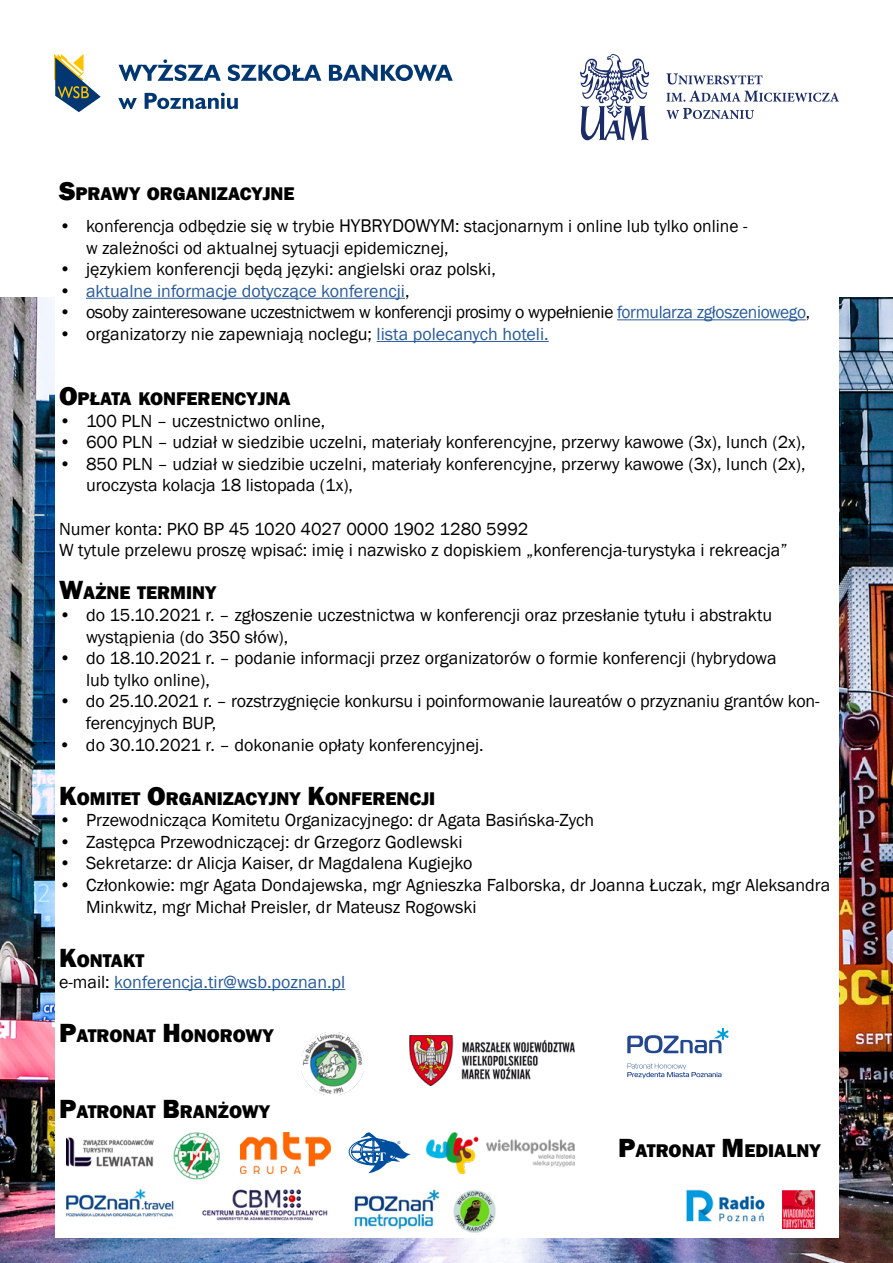
<style>
.page{position:relative;width:893px;height:1263px;background:#fff}
.page>*{position:absolute;margin:0;border:0;box-sizing:border-box;transform-origin:0 0}
.t1{font:800 18.9px "Franklin Gothic";color:#000}
.t2{font:18px/21.6px "Franklin Gothic";color:#000}
.t3{font:18px "Franklin Gothic";letter-spacing:-.02em;color:#000}
.t4{font:18px "Franklin Gothic";color:#275b9b}
.s1{font-size:27px}
.s2{font-size:18.9px}
.s3{color:#000}
.s4{color:#275b9b}
</style>
<div class="page">
<img style="left:0;top:298px;width:893px;height:965px">
<div style="left:55px;top:176px;width:783px;height:1062px;background:#fff"></div>
<hr style="left:86px;top:298px;width:319px;height:1px;background:#275b9b">
<hr style="left:617px;top:319px;width:189px;height:1px;background:#275b9b">
<hr style="left:377px;top:341px;width:172px;height:1px;background:#275b9b">
<hr style="left:114px;top:989px;width:231px;height:1px;background:#275b9b">
<svg style="left:666px;top:73px;width:173px;height:46px"></svg>
<svg style="left:580px;top:54px;width:69px;height:87px"></svg>
<svg style="left:118px;top:59px;width:335px;height:50px"></svg>
<svg style="left:54px;top:54px;width:47px;height:58px"></svg>
<img style="left:686px;top:1189px;width:78px;height:33px">
<img style="left:782px;top:1190px;width:33px;height:38px">
<img style="left:409px;top:1035px;width:165px;height:51px">
<svg style="left:627px;top:1028px;width:102px;height:25px"></svg>
<svg style="left:627px;top:1063px;width:94px;height:15px"></svg>
<img style="left:301px;top:1032px;width:62px;height:62px">
<img style="left:240px;top:1132px;width:90px;height:41px">
<img style="left:353px;top:1188px;width:86px;height:41px">
<img style="left:66px;top:1189px;width:108px;height:28px">
<img style="left:426px;top:1132px;width:149px;height:41px">
<img style="left:66px;top:1137px;width:88px;height:30px">
<img style="left:173px;top:1132px;width:47px;height:48px">
<img style="left:453px;top:1190px;width:43px;height:43px">
<img style="left:202px;top:1189px;width:126px;height:32px">
<svg style="left:349px;top:1132px;width:62px;height:41px"></svg>
<p class="t1" style="left:59px;top:181px;width:31px"><span class="s1">S</span>PRAWY</p>
<p class="t1" style="left:147px;top:181px;width:51px">ORGANIZACYJNE</p>
<p class="t2" style="left:86px;top:216px;width:663px;text-indent:-27px">• konferencja odbędzie się w trybie <span class="s2">HYBRYDOWYM</span>: stacjonarnym i online lub tylko online - w zależności od aktualnej sytuacji epidemicznej,</p>
<p class="t2" style="left:59px;top:259px;width:438px">• językiem konferencji będą języki: angielski oraz polski,</p>
<p class="t4" style="left:59px;top:280px;width:352px"><span class="s3">•</span> aktualne informacje dotyczące konferencji<span class="s3">,</span></p>
<p class="t3" style="left:59px;top:301px;width:753px">• osoby zainteresowane uczestnictwem w konferencji prosimy o wypełnienie <span class="s4">formularza zgłoszeniowego</span>,</p>
<p class="t2" style="left:59px;top:324px;width:491px">• organizatorzy nie zapewniają noclegu; <span class="s4">lista polecanych hoteli.</span></p>
<p class="t1" style="left:59px;top:386px;width:53px"><span class="s1">O</span>PŁATA</p>
<p class="t1" style="left:138px;top:386px;width:13px">KONFERENCYJNA</p>
<p class="t2" style="left:59px;top:410px;width:268px">• 100 PLN – uczestnictwo online,</p>
<p class="t2" style="left:59px;top:432px;width:748px">• 600 PLN – udział w siedzibie uczelni, materiały konferencyjne, przerwy kawowe (3x), lunch (2x),</p>
<p class="t2" style="left:86px;top:453px;width:721px;text-indent:-27px">• 850 PLN – udział w siedzibie uczelni, materiały konferencyjne, przerwy kawowe (3x), lunch (2x), uroczysta kolacja 18 listopada (1x),</p>
<p class="t2" style="left:59px;top:518px;width:730px">Numer konta: PKO BP 45 1020 4027 0000 1902 1280 5992<br>W tytule przelewu proszę wpisać: imię i nazwisko z dopiskiem „konferencja-turystyka i rekreacja”</p>
<p class="t1" style="left:59px;top:581px;width:91px"><span class="s1">W</span>AŻNE TERMINY</p>
<p class="t2" style="left:86px;top:604px;width:688px;text-indent:-27px">• do 15.10.2021 r. – zgłoszenie uczestnictwa w konferencji oraz przesłanie tytułu i abstraktu wystąpienia (do 350 słów),</p>
<p class="t2" style="left:86px;top:648px;width:692px;text-indent:-27px">• do 18.10.2021 r. – podanie informacji przez organizatorów o formie konferencji (hybrydowa lub tylko online),</p>
<p class="t2" style="left:86px;top:691px;width:735px;text-indent:-27px">• do 25.10.2021 r. – rozstrzygnięcie konkursu i poinformowanie laureatów o przyznaniu grantów kon&shy;ferencyjnych BUP,</p>
<p class="t2" style="left:59px;top:734px;width:426px">• do 30.10.2021 r. – dokonanie opłaty konferencyjnej.</p>
<p class="t1" style="left:59px;top:786px;width:30px"><span class="s1">K</span>OMITET</p>
<p class="t1" style="left:147px;top:786px;width:57px"><span class="s1">O</span>RGANIZACYJNY</p>
<p class="t1" style="left:307px;top:786px;width:30px"><span class="s1">K</span>ONFERENCJI</p>
<p class="t2" style="left:59px;top:810px;width:537px">• Przewodnicząca Komitetu Organizacyjnego: dr Agata Basińska-Zych</p>
<p class="t2" style="left:59px;top:831px;width:405px">• Zastępca Przewodniczącej: dr Grzegorz Godlewski</p>
<p class="t2" style="left:59px;top:853px;width:415px">• Sekretarze: dr Alicja Kaiser, dr Magdalena Kugiejko</p>
<p class="t2" style="left:86px;top:874px;width:746px;text-indent:-27px">• Członkowie: mgr Agata Dondajewska, mgr Agnieszka Falborska, dr Joanna Łuczak, mgr Aleksandra<br>Minkwitz, mgr Michał Preisler, dr Mateusz Rogowski</p>
<p class="t1" style="left:59px;top:948px;width:30px"><span class="s1">K</span>ONTAKT</p>
<p class="t4" style="left:59px;top:971px;width:288px"><span class="s3">e-mail:</span> konferencja.tir@wsb.poznan.pl</p>
<p class="t1" style="left:59px;top:1023px;width:30px"><span class="s1">P</span>ATRONAT</p>
<p class="t1" style="left:162px;top:1023px;width:33px"><span class="s1">H</span>ONOROWY</p>
<p class="t1" style="left:59px;top:1099px;width:30px"><span class="s1">P</span>ATRONAT</p>
<p class="t1" style="left:162px;top:1099px;width:31px"><span class="s1">B</span>RAN</p>
<p class="t1" style="left:218px;top:1099px;width:26px">ŻOWY</p>
<p class="t1" style="left:618px;top:1138px;width:30px"><span class="s1">P</span>ATRONAT</p>
<p class="t1" style="left:722px;top:1138px;width:34px"><span class="s1">M</span>EDIA</p>
<p class="t1" style="left:786px;top:1138px;width:23px">LNY</p>
</div>
